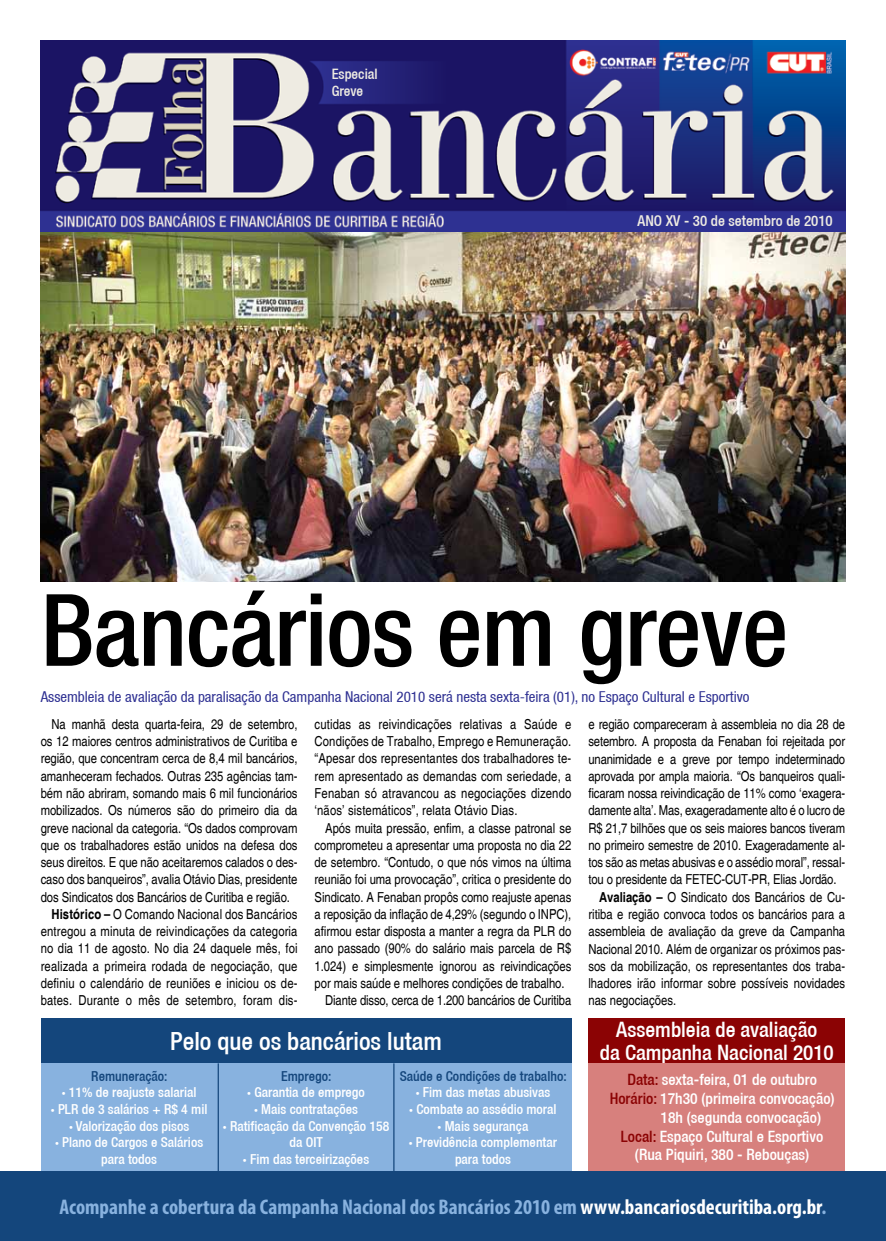
<style>
.page{position:relative;width:886px;height:1241px;background:#fff}
.page>*{position:absolute;margin:0;border:0;box-sizing:border-box;transform-origin:0 0}
.t1{font:500 condensed 100px "Helvetica 67";letter-spacing:-.01em;color:#000}
.t2{font:500 condensed 25px "Helvetica 67";color:#fff}
.t3{font:700 condensed 21.25px "Myriad Pro";color:#88b2df}
.t4{font:500 condensed 21.25px/22.5px "Helvetica 67";color:#fff;text-align:center}
.t5{font:500 condensed 15.62px "Helvetica 67";color:#fff}
.t6{font:condensed 15px "Helvetica 57";color:#2e3092}
.t7{font:500 condensed 14.88px "Helvetica 67";color:#eeebe2}
.t8{font:500 condensed 14.38px/17.2px "Helvetica 67";color:#eeebe2}
.t9{font:condensed 13.75px/17.2px "Helvetica";letter-spacing:-.005em;color:#000;text-align:justify}
.t10{font:500 condensed 13.75px/16.5px "Helvetica 67";color:#fff;text-align:center}
.t11{font:500 condensed 13.75px "Helvetica 67";color:#14467c}
.s1{font-weight:700}
.s2{font-family:"Myriad Pro";font-weight:400;font-stretch:normal}
.s3{color:#8b0304}
.s4{color:#fff}
</style>
<div class="page">
<div style="left:588px;top:1018px;width:257px;height:45px;background:#8b0304"></div>
<div style="left:588px;top:1063px;width:257px;height:108px;background:#d7807d"></div>
<div style="left:41px;top:1018px;width:530px;height:45px;background:#14467c"></div>
<div style="left:41px;top:1063px;width:530px;height:108px;background:#88b2df"></div>
<img style="left:41px;top:41px;width:804px;height:540px">
<div style="left:0;top:1171px;width:886px;height:69px;background:#14467c"></div>
<hr style="left:218px;top:1063px;width:1px;height:108px;background:#14467c">
<hr style="left:393px;top:1063px;width:1px;height:108px;background:#14467c">
<p class="t8" style="left:332px;top:65px;width:48px">Especial<br>Greve</p>
<p class="t7" style="left:638px;top:212px;width:197px">ANO XV - 30 de setembro de 2010</p>
<h1 class="t1" style="left:41px;top:570px;width:749px">Bancários em greve</h1>
<p class="t6" style="left:41px;top:687px;width:710px">Assembleia de avaliação da paralisação da Campanha Nacional 2010 será nesta sexta-feira (01), no Espaço Cultural e Esportivo</p>
<p class="t9" style="left:51px;top:715px;width:248px">Na manhã desta quarta-feira, 29 de setembro,</p>
<p class="t9" style="left:41px;top:732px;width:258px">os 12 maiores centros administrativos de Curitiba e</p>
<p class="t9" style="left:41px;top:750px;width:258px">região, que concentram cerca de 8,4 mil bancários,</p>
<p class="t9" style="left:41px;top:767px;width:258px">amanheceram fechados. Outras 235 agências tam-</p>
<p class="t9" style="left:41px;top:784px;width:258px">bém não abriram, somando mais 6 mil funcionários</p>
<p class="t9" style="left:41px;top:801px;width:258px">mobilizados. Os números são do primeiro dia da</p>
<p class="t9" style="left:41px;top:819px;width:258px">greve nacional da categoria. “Os dados comprovam</p>
<p class="t9" style="left:41px;top:836px;width:258px">que os trabalhadores estão unidos na defesa dos</p>
<p class="t9" style="left:41px;top:853px;width:258px">seus direitos. E que não aceitaremos calados o des-</p>
<p class="t9" style="left:41px;top:870px;width:258px">caso dos banqueiros”, avalia Otávio Dias, presidente</p>
<p class="t9" style="left:41px;top:888px;width:251px">dos Sindicatos dos Bancários de Curitiba e região.</p>
<p class="t9" style="left:51px;top:905px;width:248px"><span class="s1">Histórico –</span> O Comando Nacional dos Bancários</p>
<p class="t9" style="left:41px;top:922px;width:258px">entregou a minuta de reivindicações da categoria</p>
<p class="t9" style="left:41px;top:939px;width:258px">no dia 11 de agosto. No dia 24 daquele mês, foi</p>
<p class="t9" style="left:41px;top:957px;width:258px">realizada a primeira rodada de negociação, que</p>
<p class="t9" style="left:41px;top:974px;width:258px">definiu o calendário de reuniões e iniciou os de-</p>
<p class="t9" style="left:41px;top:991px;width:258px">bates. Durante o mês de setembro, foram dis-</p>
<p class="t9" style="left:315px;top:715px;width:258px">cutidas as reivindicações relativas a Saúde e Condições de Trabalho, Emprego e Remuneração. “Apesar dos representantes dos trabalhadores te&shy;rem apresentado as demandas com seriedade, a Fenaban só atravancou as negociações dizendo ‘nãos’ sistemáticos”, relata Otávio Dias.</p>
<p class="t9" style="left:325px;top:819px;width:248px">Após muita pressão, enfim, a classe patronal se</p>
<p class="t9" style="left:315px;top:836px;width:258px">comprometeu a apresentar uma proposta no dia 22</p>
<p class="t9" style="left:315px;top:853px;width:258px">de setembro. “Contudo, o que nós vimos na última</p>
<p class="t9" style="left:315px;top:870px;width:258px">reunião foi uma provocação”, critica o presidente do</p>
<p class="t9" style="left:315px;top:888px;width:258px">Sindicato. A Fenaban propôs como reajuste apenas</p>
<p class="t9" style="left:315px;top:905px;width:258px">a reposição da inflação de 4,29% (segundo o INPC),</p>
<p class="t9" style="left:315px;top:922px;width:258px">afirmou estar disposta a manter a regra da PLR do</p>
<p class="t9" style="left:315px;top:939px;width:258px">ano passado (90% do salário mais parcela de R$</p>
<p class="t9" style="left:315px;top:957px;width:258px">1.024) e simplesmente ignorou as reivindicações</p>
<p class="t9" style="left:315px;top:974px;width:251px">por mais saúde e melhores condições de trabalho.</p>
<p class="t9" style="left:325px;top:991px;width:248px">Diante disso, cerca de 1.200 bancários de Curitiba</p>
<h2 class="t2" style="left:170px;top:1025px;width:273px">Pelo que os bancários lutam</h2>
<p class="t11" style="left:91px;top:1067px;width:78px">Remuneração:</p>
<p class="t10" style="left:62px;top:1083px;width:136px"><span class="s2">•</span> 11% de reajuste salarial</p>
<p class="t10" style="left:51px;top:1100px;width:158px"><span class="s2">•</span> PLR de 3 salários + R$ 4 mil</p>
<p class="t10" style="left:69px;top:1116px;width:122px"><span class="s2">•</span> Valorização dos pisos</p>
<p class="t10" style="left:55px;top:1133px;width:150px"><span class="s2">•</span> Plano de Cargos e Salários para todos</p>
<p class="t11" style="left:281px;top:1067px;width:52px">Emprego:</p>
<p class="t10" style="left:247px;top:1083px;width:119px"><span class="s2">•</span> Garantia de emprego</p>
<p class="t10" style="left:254px;top:1100px;width:106px"><span class="s2">•</span> Mais contratações</p>
<p class="t10" style="left:223px;top:1116px;width:168px"><span class="s2">•</span> Ratificação da Convenção 158 da OIT</p>
<p class="t10" style="left:243px;top:1149px;width:128px"><span class="s2">•</span> Fim das terceirizações</p>
<p class="t11" style="left:400px;top:1067px;width:168px">Saúde e Condições de trabalho:</p>
<p class="t10" style="left:416px;top:1083px;width:136px"><span class="s2">•</span> Fim das metas abusivas</p>
<p class="t10" style="left:409px;top:1100px;width:149px"><span class="s2">•</span> Combate ao assédio moral</p>
<p class="t10" style="left:437px;top:1116px;width:92px"><span class="s2">•</span> Mais segurança</p>
<p class="t10" style="left:409px;top:1133px;width:150px"><span class="s2">•</span> Previdência complementar para todos</p>
<p class="t9" style="left:588px;top:715px;width:258px">e região compareceram à assembleia no dia 28 de</p>
<p class="t9" style="left:588px;top:732px;width:258px">setembro. A proposta da Fenaban foi rejeitada por</p>
<p class="t9" style="left:588px;top:750px;width:258px">unanimidade e a greve por tempo indeterminado</p>
<p class="t9" style="left:588px;top:767px;width:258px">aprovada por ampla maioria. “Os banqueiros quali-</p>
<p class="t9" style="left:588px;top:784px;width:258px">ficaram nossa reivindicação de 11% como ‘exagera-</p>
<p class="t9" style="left:588px;top:801px;width:258px">damente alta’. Mas, exageradamente alto é o lucro de</p>
<p class="t9" style="left:588px;top:819px;width:258px">R$ 21,7 bilhões que os seis maiores bancos tiveram</p>
<p class="t9" style="left:588px;top:836px;width:258px">no primeiro semestre de 2010. Exageradamente al-</p>
<p class="t9" style="left:588px;top:853px;width:258px">tos são as metas abusivas e o assédio moral”, ressal-</p>
<p class="t9" style="left:588px;top:871px;width:250px">tou o presidente da FETEC-CUT-PR, Elias Jordão.</p>
<p class="t9" style="left:599px;top:888px;width:248px"><span class="s1">Avaliação –</span> O Sindicato dos Bancários de Cu-</p>
<p class="t9" style="left:588px;top:905px;width:258px">ritiba e região convoca todos os bancários para a</p>
<p class="t9" style="left:588px;top:922px;width:258px">assembleia de avaliação da greve da Campanha</p>
<p class="t9" style="left:588px;top:940px;width:258px">Nacional 2010. Além de organizar os próximos pas-</p>
<p class="t9" style="left:588px;top:957px;width:258px">sos da mobilização, os representantes dos traba-</p>
<p class="t9" style="left:588px;top:974px;width:258px">lhadores irão informar sobre possíveis novidades</p>
<p class="t9" style="left:588px;top:991px;width:89px">nas negociações.</p>
<h3 class="t4" style="left:600px;top:1017px;width:235px">Assembleia de avaliação<br>da Campanha Nacional 2010</h3>
<p class="t5" style="left:627px;top:1070px;width:191px"><span class="s3">Data:</span> sexta-feira, 01 de outubro</p>
<p class="t5" style="left:610px;top:1089px;width:226px"><span class="s3">Horário:</span> 17h30 (primeira convocação)</p>
<p class="t5" style="left:661px;top:1107px;width:162px">18h (segunda convocação)</p>
<p class="t5" style="left:621px;top:1126px;width:204px"><span class="s3">Local:</span> Espaço Cultural e Esportivo</p>
<p class="t5" style="left:635px;top:1145px;width:176px">(Rua Piquiri, 380 - Rebouças)</p>
<h3 class="t3" style="left:60px;top:1193px;width:768px">Acompanhe a cobertura da Campanha Nacional dos Bancários 2010 em <span class="s4">www.bancariosdecuritiba.org.br</span>.</h3>
</div>
